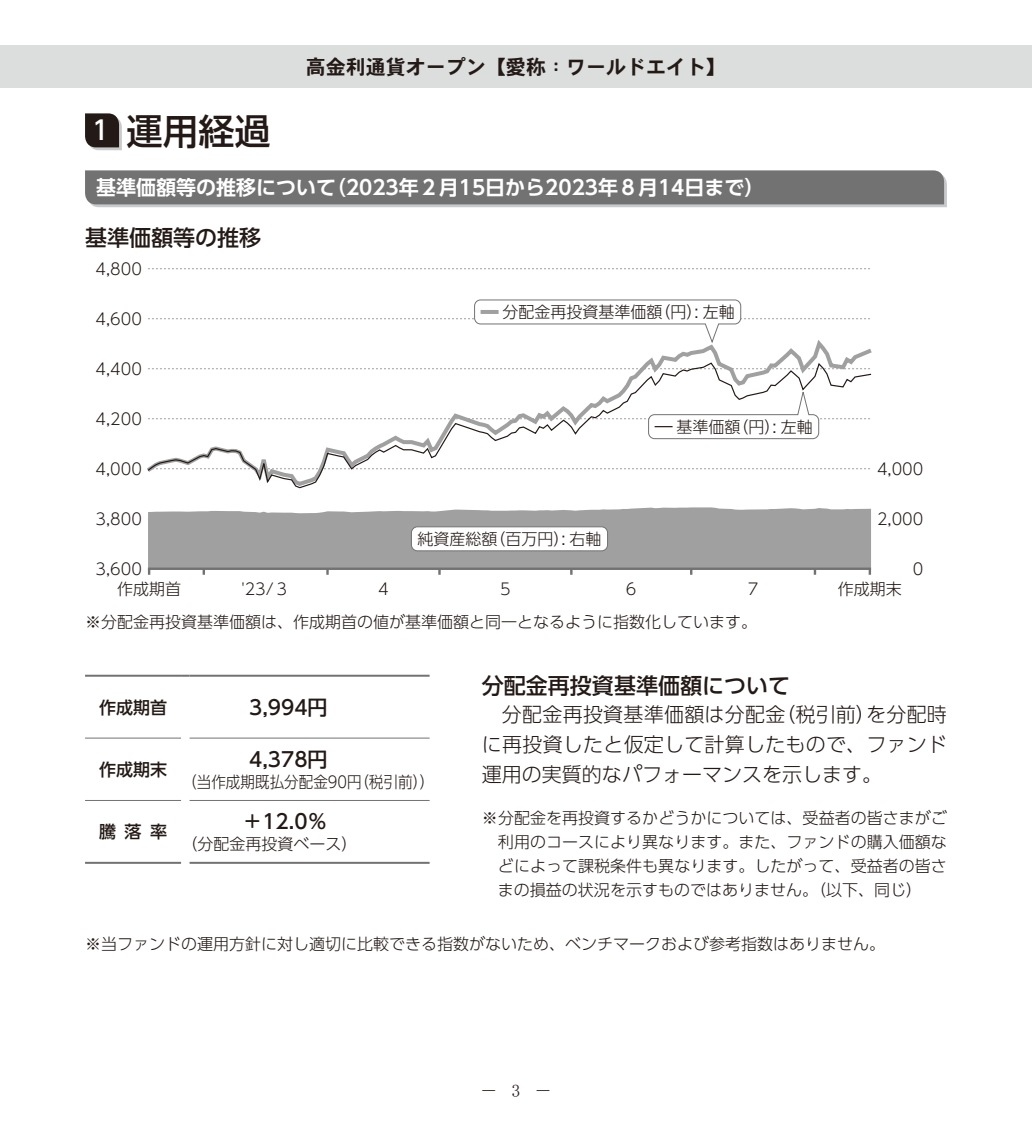
<style>
.page{position:relative;width:1032px;height:1134px;background:#fff}
.page>*{position:absolute;margin:0;border:0;box-sizing:border-box;transform-origin:0 0}
.t1{font:500 36px "UD Shin Go Pro";color:#231916}
.t2{font:500 22px "UD Shin Go Pro";color:#231916}
.t3{font:300 20px/30px "UD Shin Go Pro";letter-spacing:.01em;color:#231916;text-align:justify}
.t4{font:700 20px "UD Shin Go Pro De";color:#fff}
.t5{font:20px "DFHS Gothic R Pro 6 W7";color:#231916}
.t6{font:500 20px "UD Shin Go Pro";color:#231916}
.t7{font:18px "MS Mincho";color:#231916}
.t8{font:500 17px "UD Shin Go Pro";color:#231916}
.t9{font:300 16px/24px "UD Shin Go Pro";color:#231916;text-align:justify}
.t10{font:300 16px "UD Shin Go Pro";color:#231916;scale:.91 1}
.s1{font-size:26px;color:#fff}
</style>
<div class="page">
<div style="left:0;top:45px;width:1032px;height:43px;background:#dcdddd"></div>
<svg style="left:85px;top:113px;width:37px;height:37px"></svg>
<svg style="left:85px;top:170px;width:862px;height:37px;background:#7a7a7a"></svg>
<hr style="left:85px;top:738px;width:96px;height:1px;background:#727272">
<hr style="left:190px;top:738px;width:240px;height:1px;background:#727272">
<hr style="left:85px;top:800px;width:96px;height:1px;background:#727272">
<hr style="left:190px;top:800px;width:240px;height:1px;background:#727272">
<hr style="left:85px;top:675px;width:96px;height:2px;background:#727272">
<svg style="left:181px;top:675px;width:9px;height:2px"></svg>
<hr style="left:190px;top:675px;width:240px;height:2px;background:#727272">
<hr style="left:85px;top:862px;width:96px;height:2px;background:#727272">
<hr style="left:190px;top:862px;width:240px;height:2px;background:#727272">
<svg style="left:148px;top:268px;width:722px;height:1px"></svg>
<svg style="left:148px;top:507px;width:723px;height:68px;background:#aaaaab"></svg>
<div style="left:411px;top:527px;width:196px;height:24px;background:#fff;border-radius:6px"></div>
<div style="left:411px;top:526px;width:197px;height:25px;border:1px solid #727272;border-radius:6px"></div>
<svg style="left:148px;top:299px;width:722px;height:37px"></svg>
<hr style="left:480px;top:310px;width:18px;height:4px;background:#a0a0a1">
<svg style="left:646px;top:336px;width:225px;height:26px"></svg>
<svg style="left:148px;top:362px;width:723px;height:127px"></svg>
<p class="t5" style="left:306px;top:55px;width:421px">高金利通貨オープン【愛称：ワールドエイト】</p>
<h1 class="t1" style="left:92px;top:102px;width:180px"><span class="s1">1</span> 運用経過</h1>
<p class="t4" style="left:96px;top:171px;width:670px">基準価額等の推移について（2023年２月15日から2023年８月14日まで）</p>
<h2 class="t2" style="left:85px;top:220px;width:177px">基準価額等の推移</h2>
<p class="t9" style="left:96px;top:256px;width:48px">4,800</p>
<p class="t9" style="left:96px;top:306px;width:48px">4,600</p>
<p class="t9" style="left:96px;top:356px;width:48px">4,400</p>
<p class="t9" style="left:96px;top:406px;width:48px">4,200</p>
<p class="t9" style="left:96px;top:456px;width:48px">4,000</p>
<p class="t9" style="left:96px;top:506px;width:48px">3,800</p>
<p class="t9" style="left:96px;top:556px;width:48px">3,600</p>
<p class="t9" style="left:502px;top:299px;width:234px">分配金再投資基準価額（円）: 左軸</p>
<p class="t9" style="left:417px;top:526px;width:186px">純資産総額（百万円）: 右軸</p>
<p class="t9" style="left:676px;top:414px;width:138px">基準価額（円）: 左軸</p>
<p class="t9" style="left:877px;top:456px;width:48px">4,000</p>
<p class="t9" style="left:877px;top:506px;width:48px">2,000</p>
<p class="t9" style="left:913px;top:556px;width:12px">0</p>
<p class="t9" style="left:117px;top:576px;width:65px">作成期首</p>
<p class="t9" style="left:241px;top:576px;width:50px">'23/３</p>
<p class="t9" style="left:375px;top:576px;width:17px">４</p>
<p class="t9" style="left:497px;top:576px;width:17px">５</p>
<p class="t9" style="left:623px;top:576px;width:17px">６</p>
<p class="t9" style="left:745px;top:576px;width:17px">７</p>
<p class="t9" style="left:838px;top:576px;width:65px">作成期末</p>
<p class="t9" style="left:85px;top:609px;width:673px">※分配金再投資基準価額は、作成期首の値が基準価額と同一となるように指数化しています。</p>
<p class="t8" style="left:99px;top:693px;width:69px">作成期首</p>
<p class="t6" style="left:249px;top:691px;width:80px">3,994円</p>
<p class="t8" style="left:99px;top:755px;width:69px">作成期末</p>
<p class="t8" style="left:99px;top:817px;width:69px">騰 落 率</p>
<p class="t6" style="left:249px;top:743px;width:80px">4,378円</p>
<p class="t10" style="left:182px;top:769px;width:279px">（当作成期既払分配金90円（税引前））</p>
<p class="t6" style="left:242px;top:805px;width:87px">＋12.0％</p>
<p class="t9" style="left:182px;top:832px;width:177px">（分配金再投資ベース）</p>
<h2 class="t2" style="left:482px;top:668px;width:309px">分配金再投資基準価額について</h2>
<p class="t3" style="left:482px;top:699px;width:467px;text-indent:20px">分配金再投資基準価額は分配金（税引前）を分配時に再投資したと仮定して計算したもので、ファンド運用の実質的なパフォーマンスを示します。</p>
<p class="t9" style="left:498px;top:806px;width:450px;text-indent:-16px">※分配金を再投資するかどうかについては、受益者の皆さまがご利用のコースにより異なります。また、ファンドの購入価額などによって課税条件も異なります。したがって、受益者の皆さまの損益の状況を示すものではありません。（以下、同じ）</p>
<p class="t9" style="left:85px;top:931px;width:801px">※当ファンドの運用方針に対し適切に比較できる指数がないため、ベンチマークおよび参考指数はありません。</p>
<p class="t7" style="left:511px;top:1081px;width:11px">3</p>
<p class="t7" style="left:480px;top:1081px;width:74px">－　　－</p>
</div>
